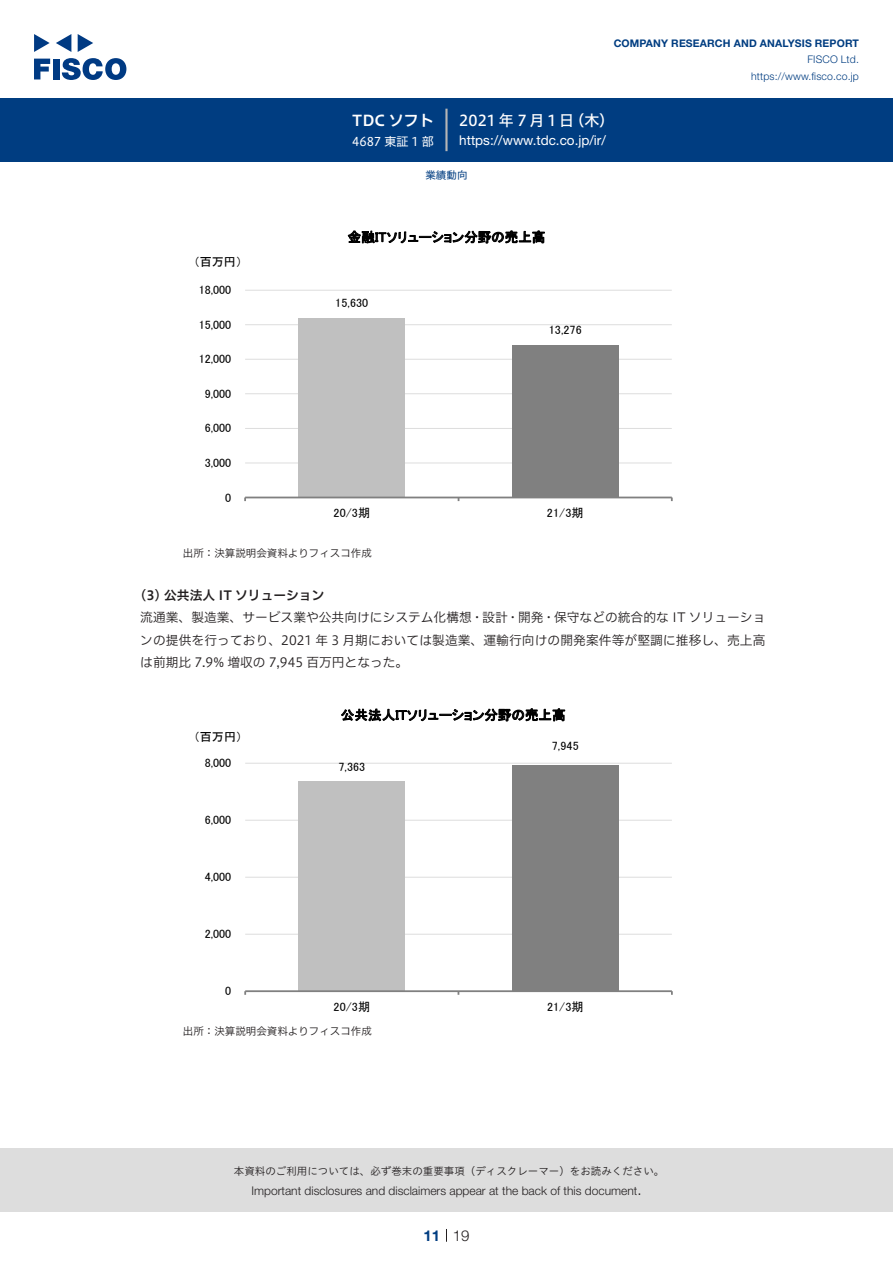
<style>
.page{position:relative;width:893px;height:1263px;background:#fff}
.page>*{position:absolute;margin:0;border:0;box-sizing:border-box;transform-origin:0 0}
.t1{font:15px "Hiragino UD Sans F Std N W5";letter-spacing:.185em;color:#fff}
.t2{font:15px "Hiragino UD Sans F Std N W6";color:#fff}
.t3{font:300 15px "Helvetica Neue LT Std";color:#231f20}
.t4{font:700 15px "Helvetica Neue LT Std";color:#003d81}
.t5{font:13.5px "MS P Gothic";letter-spacing:.005em;color:#000}
.t6{font:13.5px "Helvetica Neue LT Std";color:#fff}
.t7{font:12.75px/22.5px "Hiragino UD Sans F Std N W3";letter-spacing:.005em;color:#231f20;text-align:justify}
.t8{font:12.75px "Hiragino UD Sans F Std N W6";color:#231f20}
.t9{font:12.15px "MS P Gothic";letter-spacing:.005em;color:#000}
.t10{font:12px "MS P Gothic";letter-spacing:.005em;color:#000}
.t11{font:300 12px "Helvetica Neue LT Std";color:#231f20}
.t12{font:12px "Hiragino UD Sans F Std N W4";color:#fff}
.t13{font:10.5px "Hiragino UD Sans Std W3";color:#231f20}
.t14{font:10.5px "Hiragino UD Sans F Std N W3";color:#231f20}
.t15{font:700 10.5px "Helvetica Neue LT Std";letter-spacing:.015em;color:#003d81}
.t16{font:300 10.5px/16.5px "Helvetica Neue LT Std";letter-spacing:.015em;color:#003d81;text-align:right}
.t17{font:10.5px "Hiragino UD Sans F Std N W4";color:#003d81}
</style>
<div class="page">
<div style="left:0;top:1148px;width:893px;height:64px;background:#ddd"></div>
<svg style="left:34px;top:59px;width:16px;height:20px"></svg>
<div style="left:53px;top:59px;width:6px;height:20px;background:#003a83"></div>
<svg style="left:62px;top:58px;width:64px;height:22px"></svg>
<svg style="left:34px;top:34px;width:16px;height:18px"></svg>
<svg style="left:78px;top:34px;width:15px;height:18px"></svg>
<svg style="left:56px;top:34px;width:15px;height:18px"></svg>
<div style="left:0;top:98px;width:893px;height:64px;background:#003d81"></div>
<hr style="left:445px;top:109px;width:3px;height:42px;background:#b5b5b6">
<svg style="left:446px;top:1229px;width:1px;height:13px"></svg>
<hr style="left:245px;top:463px;width:427px;height:1px;background:#ddd">
<hr style="left:245px;top:428px;width:427px;height:1px;background:#ddd">
<hr style="left:245px;top:393px;width:427px;height:1px;background:#ddd">
<hr style="left:245px;top:359px;width:427px;height:1px;background:#ddd">
<hr style="left:245px;top:324px;width:427px;height:1px;background:#ddd">
<hr style="left:245px;top:290px;width:427px;height:1px;background:#ddd">
<div style="left:298px;top:318px;width:107px;height:179px;background:#c0c0c0"></div>
<div style="left:512px;top:344px;width:106px;height:153px;background:#808080"></div>
<hr style="left:245px;top:497px;width:427px;height:1px;background:#808080">
<hr style="left:245px;top:934px;width:427px;height:1px;background:#ddd">
<hr style="left:245px;top:877px;width:427px;height:1px;background:#ddd">
<hr style="left:245px;top:820px;width:427px;height:1px;background:#ddd">
<hr style="left:245px;top:763px;width:427px;height:1px;background:#ddd">
<div style="left:298px;top:781px;width:107px;height:210px;background:#c0c0c0"></div>
<div style="left:512px;top:765px;width:107px;height:226px;background:#808080"></div>
<hr style="left:245px;top:990px;width:427px;height:2px;background:#808080">
<p class="t2" style="left:352px;top:109px;width:83px">TDC ソフト</p>
<p class="t12" style="left:352px;top:132px;width:83px">4687 東証 1 部</p>
<p class="t15" style="left:614px;top:37px;width:247px">COMPANY RESEARCH AND ANALYSIS REPORT</p>
<p class="t16" style="left:751px;top:51px;width:109px">FISCO Ltd. https://www.fisco.co j p.</p>
<p class="t1" style="left:459px;top:109px;width:117px">2021年7月1日</p>
<p class="t1" style="left:569px;top:109px;width:46px">（木(</p>
<p class="t6" style="left:459px;top:132px;width:148px">https: / / w w w . t d c . c o j p. /i r/</p>
<p class="t17" style="left:425px;top:167px;width:43px">業績動向</p>
<p class="t10" style="left:194px;top:256px;width:50px">（百万円(</p>
<p class="t10" style="left:199px;top:284px;width:34px">18,000</p>
<p class="t10" style="left:199px;top:318px;width:34px">15,000</p>
<p class="t10" style="left:199px;top:353px;width:34px">12,000</p>
<p class="t10" style="left:205px;top:387px;width:28px">9,000</p>
<p class="t10" style="left:205px;top:422px;width:28px">6,000</p>
<p class="t10" style="left:205px;top:457px;width:28px">3,000</p>
<p class="t9" style="left:225px;top:491px;width:8px">0</p>
<p class="t5" style="left:348px;top:230px;width:199px">金融ITソリューション分野の売上高</p>
<p class="t10" style="left:335px;top:297px;width:34px">15,630</p>
<p class="t10" style="left:334px;top:507px;width:38px">20/3期</p>
<p class="t9" style="left:549px;top:324px;width:34px">13,276</p>
<p class="t10" style="left:547px;top:507px;width:38px">21/3期</p>
<p class="t14" style="left:183px;top:545px;width:190px">出所：決算説明会資料よりフィスコ作成</p>
<p class="t8" style="left:140px;top:585px;width:186px">3( ) 公共法人 IT ソリューション</p>
<p class="t7" style="left:140px;top:605px;width:627px">流通業、製造業、サービス業や公共向けにシステム化構想・設計・開発・保守などの統合的な IT ソリューションの提供を行っており、2021 年 3 月期においては製造業、運輸行向けの開発案件等が堅調に推移し、売上高は前期比 7.9% 増収の 7,945 百万円となった。</p>
<p class="t10" style="left:194px;top:731px;width:50px">（百万円(</p>
<p class="t9" style="left:205px;top:757px;width:28px">8,000</p>
<p class="t10" style="left:205px;top:814px;width:28px">6,000</p>
<p class="t10" style="left:205px;top:871px;width:28px">4,000</p>
<p class="t10" style="left:205px;top:928px;width:28px">2,000</p>
<p class="t10" style="left:225px;top:985px;width:8px">0</p>
<p class="t5" style="left:341px;top:708px;width:226px">公共法人ITソリューション分野の売上高</p>
<p class="t10" style="left:338px;top:761px;width:28px">7,363</p>
<p class="t10" style="left:334px;top:1000px;width:38px">20/3期</p>
<p class="t10" style="left:552px;top:740px;width:28px">7,945</p>
<p class="t10" style="left:547px;top:1000px;width:38px">21/3期</p>
<p class="t14" style="left:183px;top:1023px;width:190px">出所：決算説明会資料よりフィスコ作成</p>
<p class="t13" style="left:234px;top:1163px;width:432px">本資料のご利用については、必ず巻末の重要事項（ディスクレーマー）をお読みください。</p>
<p class="t3" style="left:637px;top:1180px;width:6px">.</p>
<p class="t11" style="left:251px;top:1183px;width:387px">Important disclosures and disclaimers appear at the back of this document</p>
<p class="t4" style="left:423px;top:1226px;width:18px">11</p>
<p class="t3" style="left:453px;top:1226px;width:18px">19</p>
</div>
